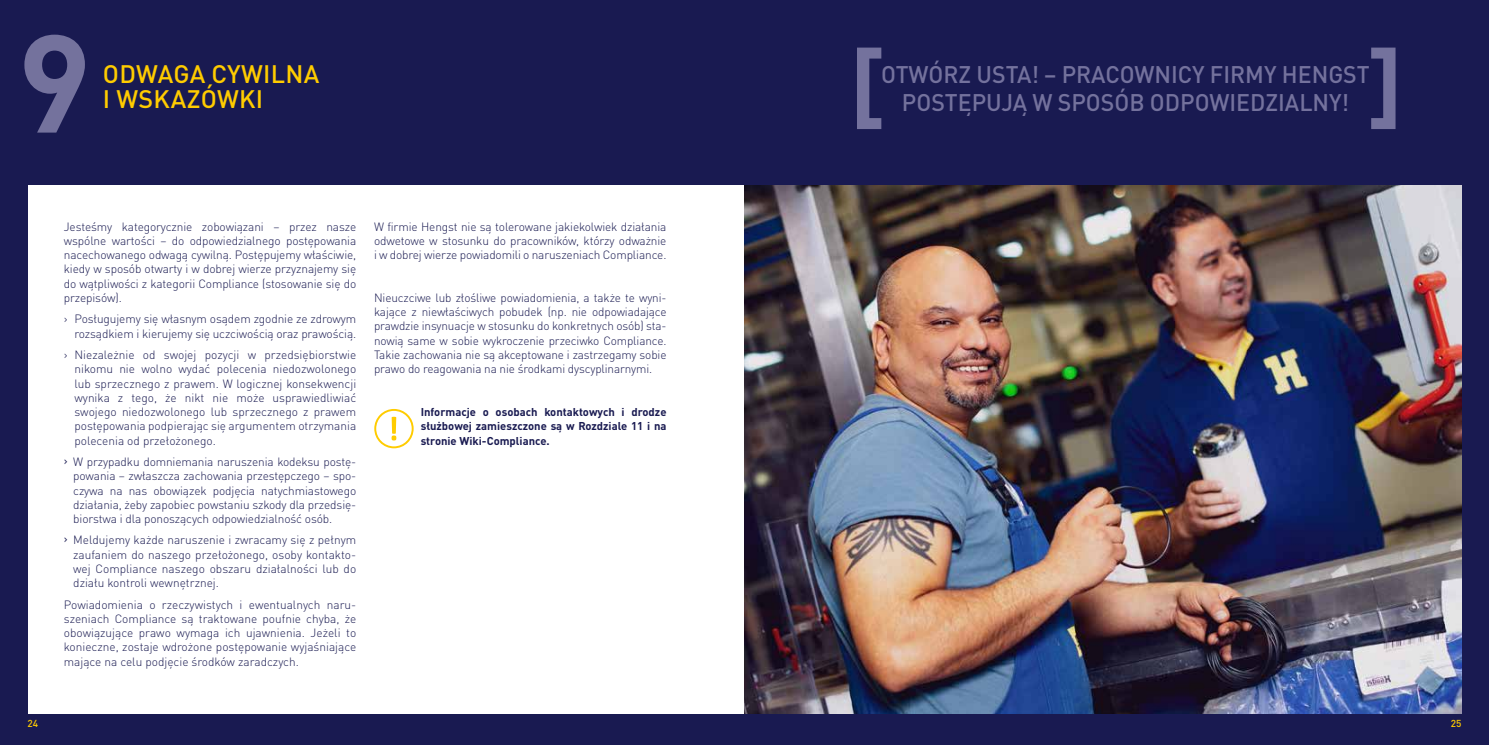
<style>
.page{position:relative;width:1489px;height:745px;background:#fff}
.page>*{position:absolute;margin:0;border:0;box-sizing:border-box;transform-origin:0 0}
.t1{font:700 136.25px "DIN Pro";color:#74729d}
.t2{font:700 94.62px "DIN Pro";color:#74729d}
.t3{font:500 25px/25px "DIN Pro";letter-spacing:.01em;color:#fc0}
.t4{font:500 23.75px/28.5px "DIN Pro";color:#74729d;text-align:center}
.t5{font:300 11.88px/14.2px "DIN Pro";letter-spacing:-.01em;color:#191a51;text-align:justify}
.t6{font:700 11.25px/14.2px "DIN Pro";color:#191a51;text-align:justify}
.t7{font:500 10px "DIN Pro";color:#fc0}
.s1{font-weight:400}
</style>
<div class="page">
<div style="left:0;top:0;width:1488px;height:744px;background:#191a51"></div>
<div style="left:28px;top:185px;width:1433px;height:528px;background:#fff"></div>
<svg style="left:374px;top:409px;width:39px;height:39px"></svg>
<img style="left:744px;top:185px;width:717px;height:528px">
<h1 class="t1" style="left:17px;top:-30px;width:75px">9</h1>
<h3 class="t3" style="left:103px;top:59px;width:218px">ODWAGA CYWILNA<br>I WSKAZÓWKI</h3>
<p class="t5" style="left:64px;top:218px;width:294px">Jesteśmy kategorycznie zobowiązani – przez nasze wspólne wartości – do odpowiedzialnego postępowania nacechowanego odwagą cywilną. Postępujemy właściwie, kiedy w sposób otwarty i w dobrej wierze przyznajemy się do wątpliwości z kategorii Compliance (stosowanie się do przepisów).</p>
<p class="t5" style="left:64px;top:310px;width:294px;text-align:right">› Posługujemy się własnym osądem zgodnie ze zdrowym rozsądkiem i kierujemy się uczciwością oraz prawością.</p>
<p class="t5" style="left:74px;top:346px;width:283px;text-indent:-11px">› Niezależnie od swojej pozycji w przedsiębiorstwie nikomu nie wolno wydać polecenia niedozwolonego lub sprzecznego z prawem. W logicznej konsekwencji wynika z tego, że nikt nie może usprawiedliwiać swojego niedozwolonego lub sprzecznego z prawem postępowania podpierając się argumentem otrzymania polecenia od przełożonego.</p>
<p class="t5" style="left:73px;top:453px;width:284px;text-indent:-9px"><span class="s1">›</span> W przypadku domniemania naruszenia kodeksu postę&shy;powania – zwłaszcza zachowania przestępczego – spo&shy;czywa na nas obowiązek podjęcia natychmiastowego działania, żeby zapobiec powstaniu szkody dla przedsię&shy;biorstwa i dla ponoszących odpowiedzialność osób.</p>
<p class="t5" style="left:73px;top:531px;width:284px;text-indent:-9px"><span class="s1">›</span> Meldujemy każde naruszenie i zwracamy się z pełnym zaufaniem do naszego przełożonego, osoby kontakto&shy;wej Compliance naszego obszaru działalności lub do działu kontroli wewnętrznej.</p>
<p class="t5" style="left:64px;top:595px;width:294px">Powiadomienia o rzeczywistych i ewentualnych naru&shy;szeniach Compliance są traktowane poufnie chyba, że obowiązujące prawo wymaga ich ujawnienia. Jeżeli to konieczne, zostaje wdrożone postępowanie wyjaśniające mające na celu podjęcie środków zaradczych.</p>
<p class="t5" style="left:374px;top:218px;width:294px">W firmie Hengst nie są tolerowane jakiekolwiek działania odwetowe w stosunku do pracowników, którzy odważnie i w dobrej wierze powiadomili o naruszeniach Compliance.</p>
<p class="t5" style="left:374px;top:289px;width:294px">Nieuczciwe lub złośliwe powiadomienia, a także te wyni&shy;kające z niewłaściwych pobudek (np. nie odpowiadające prawdzie insynuacje w stosunku do konkretnych osób) sta&shy;nowią same w sobie wykroczenie przeciwko Compliance.<br>Takie zachowania nie są akceptowane i zastrzegamy sobie prawo do reagowania na nie środkami dyscyplinarnymi.</p>
<p class="t6" style="left:421px;top:403px;width:247px">Informacje o osobach kontaktowych i drodze służbowej zamieszczone są w Rozdziale 11 i na stronie Wiki-Compliance.</p>
<h2 class="t2" style="left:1366px;top:9px;width:37px">]</h2>
<h3 class="t4" style="left:881px;top:57px;width:490px">OTWÓRZ USTA! – PRACOWNICY FIRMY HENGST<br>POSTĘPUJĄ W SPOSÓB ODPOWIEDZIALNY!</h3>
<p class="t7" style="left:28px;top:715px;width:12px">24</p>
<p class="t7" style="left:1450px;top:715px;width:12px">25</p>
</div>
